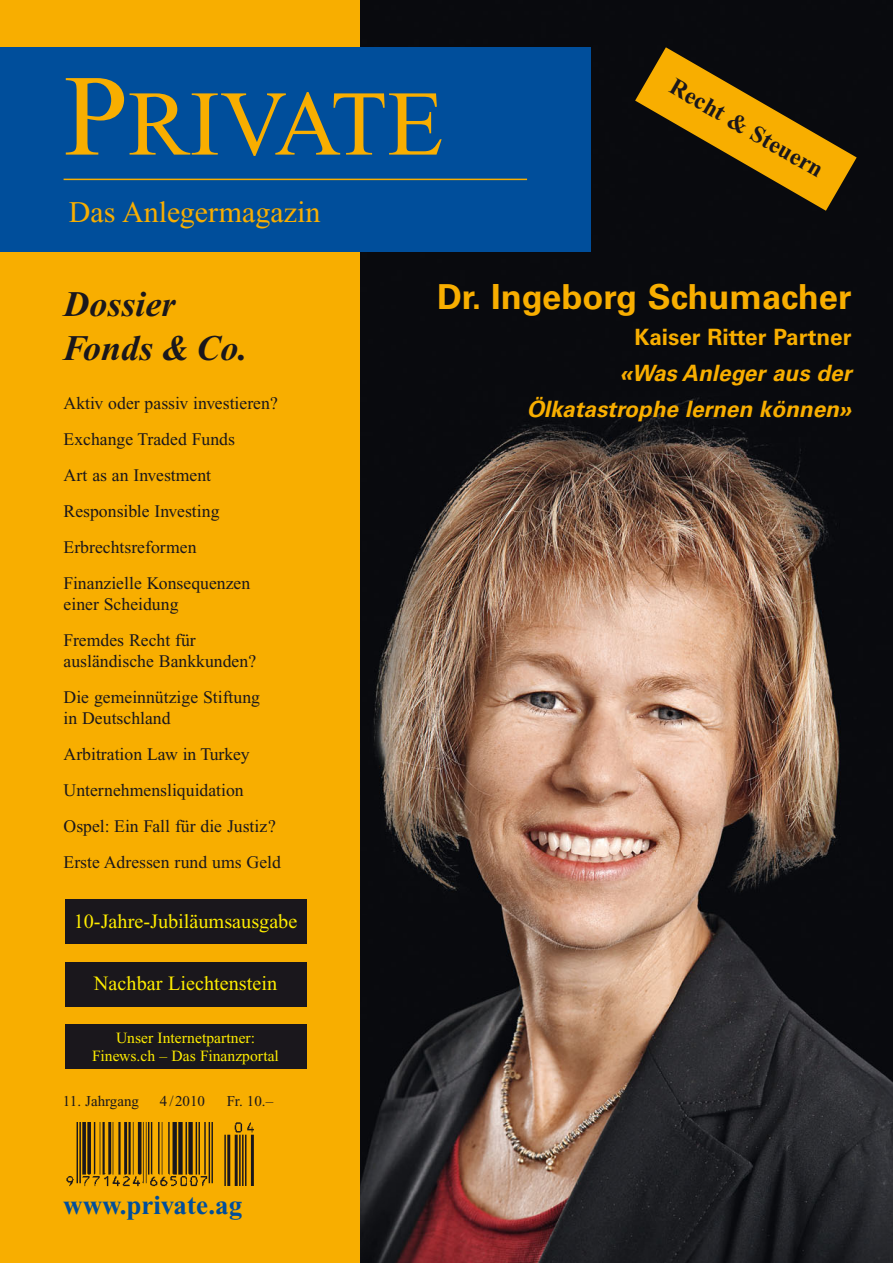
<style>
.page{position:relative;width:893px;height:1263px;background:#fff}
.page>*{position:absolute;margin:0;border:0;box-sizing:border-box;transform-origin:0 0}
.t1{font:92.4px "Times New Roman";color:#f8ae00}
.t2{font:italic 700 36px/43.5px "Times New Roman";color:#1a171c}
.t3{font:700 34.5px "Univers";color:#f8ae00}
.t4{font:30px "Times New Roman";color:#f8ae00}
.t5{font:700 27px "Times New Roman";color:#004e9b}
.t6{font:700 24px "Times New Roman";color:#1a171c}
.t7{font:italic 700 22.5px/36px "Univers";color:#f8ae00;text-align:right}
.t8{font:700 22.5px "Univers";color:#f8ae00}
.t9{font:20.25px "Times New Roman";color:#ffed00}
.t10{font:17.7px/36px "Times New Roman";color:#1a171c}
.t11{font:15.6px/17.5px "Times New Roman";color:#ffed00;text-align:center}
.t12{font:15px "Times New Roman";color:#1a171c}
.s1{font-size:115.5px}
</style>
<div class="page">
<img style="left:359px;top:1px;width:534px;height:1262px">
<div style="left:0;top:1px;width:359px;height:1262px;background:#f8ae00"></div>
<div style="left:0;top:47px;width:591px;height:205px;background:#004e9b"></div>
<hr style="left:64px;top:179px;width:463px;height:1px;background:#f8ae00">
<svg style="left:635px;top:47px;width:222px;height:164px;background:#614708"></svg>
<img style="left:66px;top:1122px;width:147px;height:65px">
<img style="left:224px;top:1122px;width:30px;height:64px">
<div style="left:65px;top:962px;width:241px;height:44px;background:#1a171c"></div>
<div style="left:65px;top:899px;width:241px;height:45px;background:#1a171c"></div>
<div style="left:65px;top:1025px;width:241px;height:44px;background:#1a171c"></div>
<h1 class="t1" style="left:64px;top:90px;width:382px"><span class="s1">P</span>RIVATE</h1>
<h3 class="t4" style="left:69px;top:201px;width:253px">Das Anlegermagazin</h3>
<h3 class="t6" style="left:676px;top:77px;width:174px;rotate:30deg">Recht &amp; Steuern</h3>
<h2 class="t2" style="left:64px;top:286px;width:186px">Dossier<br>Fonds &amp; Co.</h2>
<p class="t10" style="left:64px;top:387px;width:216px">Aktiv oder passiv investieren?<br>Exchange Traded Funds<br>Art as an Investment<br>Responsible Investing<br>Erbrechtsreformen<br>Finanzielle Konsequenzen</p>
<p class="t10" style="left:64px;top:588px;width:134px">einer Scheidung<br>Fremdes Recht für</p>
<p class="t10" style="left:64px;top:645px;width:198px">ausländische Bankkunden?<br>Die gemeinnützige Stiftung</p>
<p class="t10" style="left:64px;top:702px;width:219px">in Deutschland<br>Arbitration Law in Turkey<br>Unternehmensliquidation<br>Ospel: Ein Fall für die Justiz?<br>Erste Adressen rund ums Geld</p>
<p class="t9" style="left:74px;top:913px;width:225px">10-Jahre-Jubiläumsausgabe</p>
<p class="t9" style="left:94px;top:976px;width:185px">Nachbar Liechtenstein</p>
<p class="t11" style="left:92px;top:1030px;width:188px">Unser Internetpartner:<br>Finews.ch – Das Finanzportal</p>
<p class="t12" style="left:63px;top:1095px;width:78px">11. Jahrgang</p>
<p class="t12" style="left:160px;top:1095px;width:47px">4 /2010</p>
<p class="t12" style="left:227px;top:1095px;width:48px">Fr. 10.–</p>
<h3 class="t5" style="left:63px;top:1196px;width:181px">www.private.ag</h3>
<h3 class="t3" style="left:437px;top:284px;width:416px">Dr. Ingeborg Schumacher</h3>
<p class="t8" style="left:634px;top:329px;width:219px">Kaiser Ritter Partner</p>
<p class="t7" style="left:527px;top:357px;width:331px">«Was Anleger aus der<br>Ölkatastrophe lernen können»</p>
</div>
